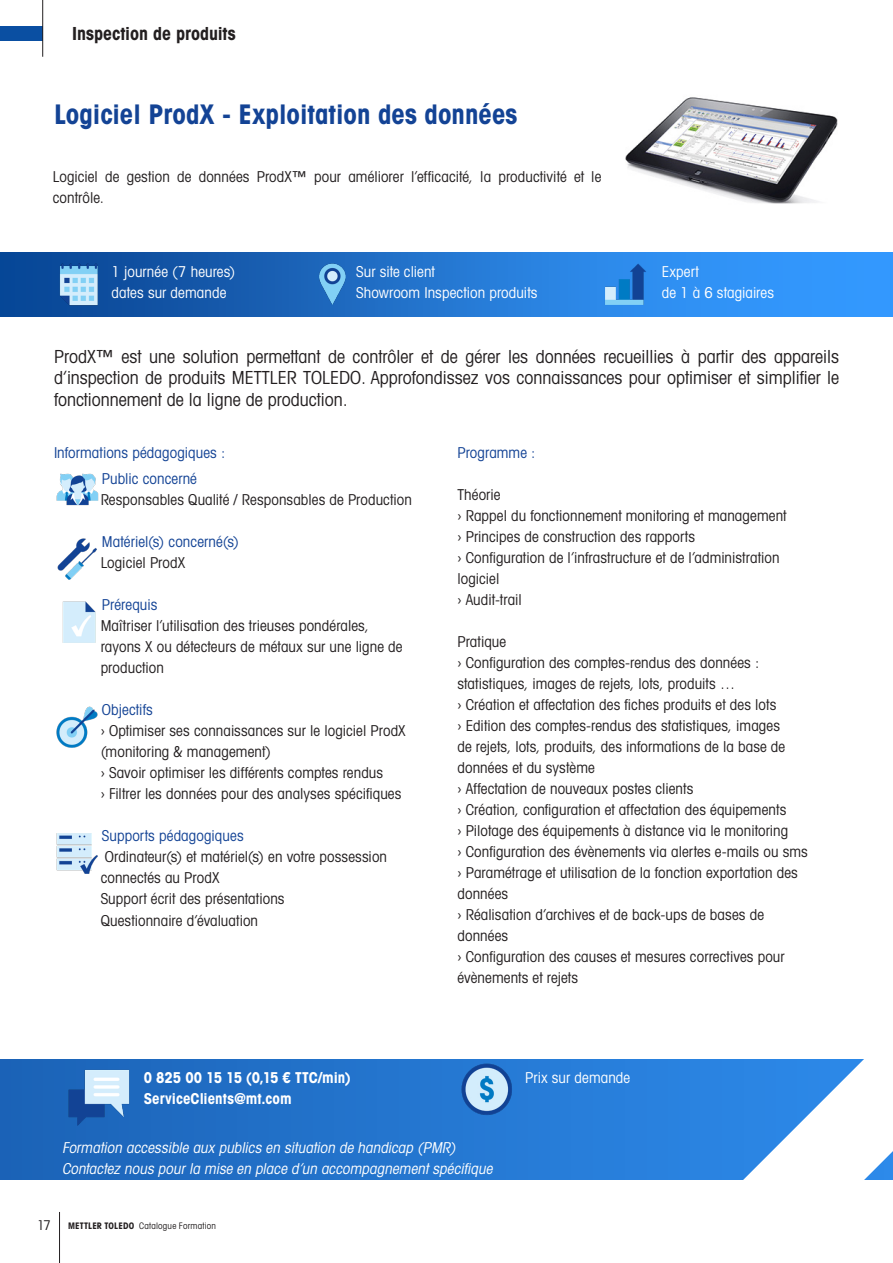
<style>
.page{position:relative;width:893px;height:1263px;background:#fff}
.page>*{position:absolute;margin:0;border:0;box-sizing:border-box;transform-origin:0 0}
.Formation_Titre{font:27px "Avant Gardefor MT Bd";color:#134395}
.t1{font:18px/21.6px "Avant Gardefor MT Bk";color:#231f20;text-align:justify}
.Top_Strip_Left_12_16{font:18px "Avant Gardefor MT Bd";letter-spacing:-.005em;color:#231f20}
.t2{font:15px/21px "Avant Gardefor MT Bk";letter-spacing:.005em;color:#231f20}
.t3{font:italic 15px "Avant Gardefor MT Bk";color:#fff}
.t4{font:15px "Avant Gardefor MT Bk";letter-spacing:.005em;color:#134395}
.t5{font:15px "Avant Gardefor MT Bk";letter-spacing:.005em;color:#fff}
.t6{font:15px "Avant Gardefor MT Bd";color:#fff}
.Left_Page_Number_9_11{font:13.5px "Avant Gardefor MT Bk";color:#231f20}
.Left_Page_Document_Title_6_8{font:9px "Avant Gardefor MT Bk";letter-spacing:.025em;color:#231f20}
.s1{font-family:"Avant Gardefor MT Bd"}
</style>
<div class="page">
<svg style="left:0;top:1060px;width:660px;height:120px;background:#2272ca"></svg>
<div style="left:0;top:253px;width:893px;height:64px;background:linear-gradient(to right,#0a4591,#3aa4ff)"></div>
<img style="left:54px;top:261px;width:48px;height:48px">
<img style="left:601px;top:261px;width:48px;height:48px">
<img style="left:316px;top:261px;width:40px;height:48px">
<img style="left:56px;top:473px;width:43px;height:33px">
<img style="left:57px;top:538px;width:40px;height:42px">
<img style="left:62px;top:601px;width:34px;height:42px">
<img style="left:56px;top:706px;width:42px;height:42px">
<img style="left:56px;top:833px;width:42px;height:41px">
<img style="left:63px;top:1059px;width:72px;height:72px">
<img style="left:457px;top:1060px;width:60px;height:59px">
<img style="left:626px;top:97px;width:212px;height:107px">
<hr style="left:59px;top:1212px;width:1px;height:51px;background:#231f20">
<div style="left:0;top:26px;width:43px;height:15px;background:#0a4fa2"></div>
<hr style="left:42px;top:0;width:1px;height:57px;background:#231f20">
<svg style="left:660px;top:1059px;width:233px;height:121px;fill:#2b86e5"></svg>
<p class="Top_Strip_Left_12_16" style="left:72px;top:22px;width:165px">Inspection de produits</p>
<p class="Formation_Titre" style="left:54px;top:97px;width:465px">Logiciel ProdX - Exploitation des données</p>
<p class="t2" style="left:53px;top:166px;width:550px">Logiciel de gestion de données ProdX™ pour améliorer l’efficacité, la productivité et le contrôle.</p>
<p class="t5" style="left:112px;top:263px;width:125px">1 journée (7 heures)</p>
<p class="t5" style="left:112px;top:284px;width:116px">dates sur demande</p>
<p class="t5" style="left:356px;top:263px;width:80px">Sur site client</p>
<p class="t5" style="left:356px;top:284px;width:183px">Showroom Inspection produits</p>
<p class="t5" style="left:662px;top:263px;width:38px">Expert</p>
<p class="t5" style="left:662px;top:284px;width:114px">de 1 à 6 stagiaires</p>
<p class="t1" style="left:54px;top:345px;width:786px">ProdX™ est une solution permettant de contrôler et de gérer les données recueillies à partir des appareils d’inspection de produits METTLER TOLEDO. Approfondissez vos connaissances pour optimiser et simplifier le fonctionnement de la ligne de production.</p>
<p class="t4" style="left:457px;top:443px;width:79px">Programme :</p>
<p class="t2" style="left:457px;top:484px;width:45px">Théorie</p>
<p class="t2" style="left:457px;top:505px;width:331px">› Rappel du fonctionnement monitoring et management</p>
<p class="t2" style="left:457px;top:526px;width:239px">› Principes de construction des rapports</p>
<p class="t2" style="left:457px;top:547px;width:324px">› Configuration de l’infrastructure et de l’administration logiciel</p>
<p class="t2" style="left:457px;top:589px;width:66px">› Audit-trail</p>
<p class="t2" style="left:457px;top:631px;width:50px">Pratique</p>
<p class="t2" style="left:457px;top:652px;width:303px">› Configuration des comptes-rendus des données : statistiques, images de rejets, lots, produits …</p>
<p class="t2" style="left:457px;top:694px;width:320px">› Création et affectation des fiches produits et des lots</p>
<p class="t2" style="left:457px;top:715px;width:329px">› Edition des comptes-rendus des statistiques, images de rejets, lots, produits, des informations de la base de données et du système</p>
<p class="t2" style="left:457px;top:778px;width:237px">› Affectation de nouveaux postes clients</p>
<p class="t2" style="left:457px;top:799px;width:330px">› Création, configuration et affectation des équipements</p>
<p class="t2" style="left:457px;top:820px;width:332px">› Pilotage des équipements à distance via le monitoring</p>
<p class="t2" style="left:457px;top:841px;width:352px">› Configuration des évènements via alertes e-mails ou sms</p>
<p class="t2" style="left:457px;top:862px;width:342px">› Paramétrage et utilisation de la fonction exportation des données</p>
<p class="t2" style="left:457px;top:904px;width:308px">› Réalisation d’archives et de back-ups de bases de données</p>
<p class="t2" style="left:457px;top:946px;width:329px">› Configuration des causes et mesures correctives pour évènements et rejets</p>
<p class="t4" style="left:54px;top:443px;width:173px">Informations pédagogiques :</p>
<p class="t4" style="left:102px;top:470px;width:97px">Public concerné</p>
<p class="t2" style="left:101px;top:489px;width:313px">Responsables Qualité / Responsables de Production</p>
<p class="t4" style="left:102px;top:533px;width:139px">Matériel(s) concerné(s)</p>
<p class="t2" style="left:101px;top:552px;width:86px">Logiciel ProdX</p>
<p class="t4" style="left:102px;top:596px;width:57px">Prérequis</p>
<p class="t2" style="left:101px;top:615px;width:303px">Maîtriser l’utilisation des trieuses pondérales, rayons X ou détecteurs de métaux sur une ligne de production</p>
<p class="t4" style="left:102px;top:701px;width:52px">Objectifs</p>
<p class="t2" style="left:101px;top:720px;width:307px">› Optimiser ses connaissances sur le logiciel ProdX (monitoring &amp; management)</p>
<p class="t2" style="left:101px;top:762px;width:284px">› Savoir optimiser les différents comptes rendus</p>
<p class="t2" style="left:101px;top:783px;width:302px">› Filtrer les données pour des analyses spécifiques</p>
<p class="t4" style="left:102px;top:827px;width:143px">Supports pédagogiques</p>
<p class="t2" style="left:101px;top:846px;width:288px">Ordinateur(s) et matériel(s) en votre possession connectés au ProdX</p>
<p class="t2" style="left:101px;top:888px;width:185px">Support écrit des présentations</p>
<p class="t2" style="left:101px;top:909px;width:159px">Questionnaire d’évaluation</p>
<p class="t6" style="left:144px;top:1068px;width:208px">0 825 00 15 15 (0,15 € TTC/min)</p>
<p class="t6" style="left:144px;top:1089px;width:149px">ServiceClients@mt.com</p>
<p class="t3" style="left:62px;top:1138px;width:398px">Formation accessible aux publics en situation de handicap (PMR)</p>
<p class="t3" style="left:62px;top:1159px;width:435px">Contactez nous pour la mise en place d’un accompagnement spécifique</p>
<p class="Left_Page_Number_9_11" style="left:37px;top:1217px;width:15px">17</p>
<p class="Left_Page_Document_Title_6_8" style="left:68px;top:1220px;width:150px"><span class="s1">METTLER TOLEDO</span> Catalogue Formation</p>
<p class="t5" style="left:525px;top:1068px;width:107px">Prix sur demande</p>
</div>
